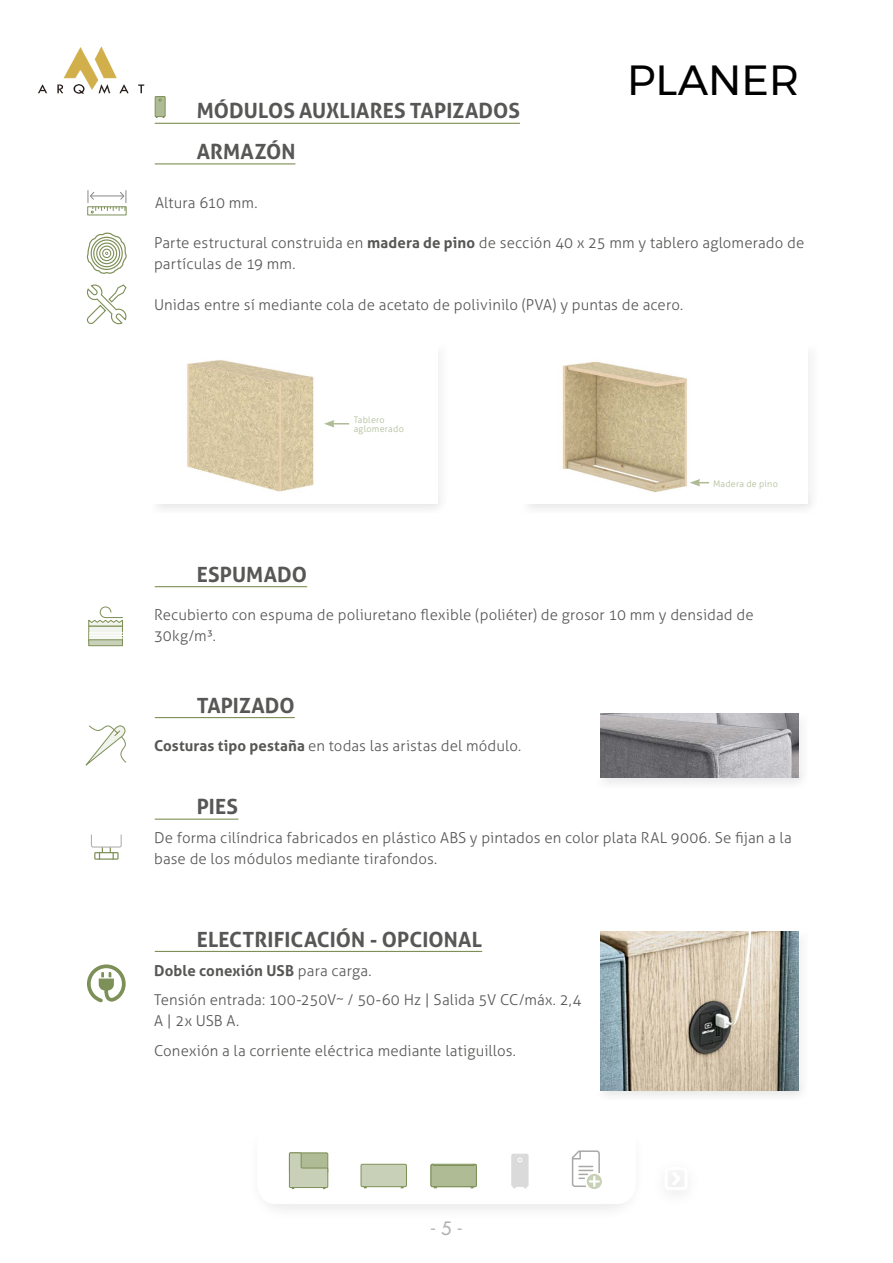
<style>
.page{position:relative;width:893px;height:1263px;background:#fff}
.page>*{position:absolute;margin:0;border:0;box-sizing:border-box;transform-origin:0 0}
.t1{font:42px "Montserrat";color:#000}
.t2{font:700 21px "Aller";letter-spacing:.005em;color:#575756}
.t3{font:500 18px "Futura Std";color:#b3b2b2}
.t4{font:300 15px/21px "Aller";letter-spacing:.005em;color:#575756}
.t5{font:300 9px/9px "Aller";letter-spacing:.03em;color:#aebb95}
.s1{font-weight:700}
</style>
<div class="page">
<div style="left:665px;top:1167px;width:23px;height:23px;border:3px solid #fff;border-radius:3px"></div>
<svg style="left:669px;top:1168px;width:15px;height:21px"></svg>
<div style="left:594px;top:709px;width:216px;height:79px;background:#878787;opacity:.75"></div>
<img style="left:601px;top:713px;width:198px;height:64px">
<div style="left:148px;top:340px;width:300px;height:174px;background:#878787;opacity:.75"></div>
<img style="left:155px;top:344px;width:282px;height:159px">
<div style="left:594px;top:927px;width:215px;height:174px;background:#878787;opacity:.75"></div>
<img style="left:601px;top:931px;width:198px;height:159px">
<img style="left:563px;top:361px;width:137px;height:132px">
<svg style="left:324px;top:420px;width:25px;height:8px"></svg>
<svg style="left:690px;top:479px;width:19px;height:7px"></svg>
<div style="left:155px;top:97px;width:10px;height:20px;background:#aebb95"></div>
<div style="left:155px;top:96px;width:10px;height:21px;border:1px solid #7d9057"></div>
<svg style="left:288px;top:1150px;width:314px;height:39px"></svg>
<hr style="left:155px;top:163px;width:140px;height:1px;background:#7d9057">
<hr style="left:155px;top:123px;width:365px;height:1px;background:#7d9057">
<hr style="left:155px;top:717px;width:140px;height:1px;background:#7d9057">
<hr style="left:155px;top:818px;width:83px;height:2px;background:#7d9057">
<hr style="left:155px;top:951px;width:327px;height:1px;background:#7d9057">
<svg style="left:91px;top:834px;width:31px;height:26px"></svg>
<svg style="left:87px;top:233px;width:40px;height:41px"></svg>
<svg style="left:86px;top:284px;width:41px;height:41px"></svg>
<hr style="left:155px;top:586px;width:152px;height:1px;background:#7d9057">
<svg style="left:87px;top:964px;width:39px;height:38px"></svg>
<div style="left:87px;top:206px;width:40px;height:9px;border:1px solid #7d9057"></div>
<svg style="left:87px;top:190px;width:39px;height:24px"></svg>
<div style="left:88px;top:626px;width:35px;height:15px;background:#f1f4ed;border:1px solid #7d9057"></div>
<svg style="left:88px;top:606px;width:35px;height:21px"></svg>
<hr style="left:89px;top:638px;width:33px;height:1px;background:#fff">
<hr style="left:89px;top:635px;width:33px;height:1px;background:#fff">
<hr style="left:89px;top:633px;width:33px;height:1px;background:#fff">
<div style="left:88px;top:639px;width:35px;height:7px;background:#c8d1b7;border:1px solid #7d9057"></div>
<svg style="left:85px;top:725px;width:42px;height:41px"></svg>
<img style="left:38px;top:46px;width:107px;height:48px">
<h2 class="t2" style="left:197px;top:98px;width:325px">MÓDULOS AUXLIARES TAPIZADOS</h2>
<h2 class="t2" style="left:197px;top:139px;width:100px">ARMAZÓN</h2>
<p class="t4" style="left:155px;top:193px;width:104px">Altura 610 mm.</p>
<h1 class="t1" style="left:627px;top:48px;width:174px">PLANER</h1>
<p class="t4" style="left:154px;top:232px;width:652px">Parte estructural construida en <span class="s1">madera de pino</span> de sección 40 x 25 mm y tablero aglomerado de partículas de 19 mm.</p>
<p class="t4" style="left:154px;top:294px;width:531px">Unidas entre sí mediante cola de acetato de polivinilo (PVA) y puntas de acero.</p>
<p class="t5" style="left:354px;top:415px;width:52px">Tablero aglomerado</p>
<p class="t5" style="left:713px;top:479px;width:66px">Madera de pino</p>
<h2 class="t2" style="left:197px;top:561px;width:112px">ESPUMADO</h2>
<p class="t4" style="left:154px;top:604px;width:601px">Recubierto con espuma de poliuretano flexible (poliéter) de grosor 10 mm y densidad de<br>30kg/m³.</p>
<h2 class="t2" style="left:197px;top:692px;width:100px">TAPIZADO</h2>
<p class="t4" style="left:154px;top:735px;width:369px"><span class="s1">Costuras tipo pestaña</span> en todas las aristas del módulo.</p>
<h2 class="t2" style="left:197px;top:794px;width:43px">PIES</h2>
<p class="t4" style="left:154px;top:827px;width:639px">De forma cilíndrica fabricados en plástico ABS y pintados en color plata RAL 9006. Se fijan a la base de los módulos mediante tirafondos.</p>
<h2 class="t2" style="left:197px;top:926px;width:287px">ELECTRIFICACIÓN - OPCIONAL</h2>
<p class="t4" style="left:154px;top:955px;width:429px;line-height:29.5px"><span class="s1">Doble conexión USB</span> para carga.<br>Tensión entrada: 100-250V~ / 50-60 Hz | Salida 5V CC/máx. 2,4</p>
<p class="t4" style="left:154px;top:1006px;width:363px;line-height:29.5px">A | 2x USB A.<br>Conexión a la corriente eléctrica mediante latiguillos.</p>
<p class="t3" style="left:430px;top:1217px;width:34px">- 5 -</p>
</div>
